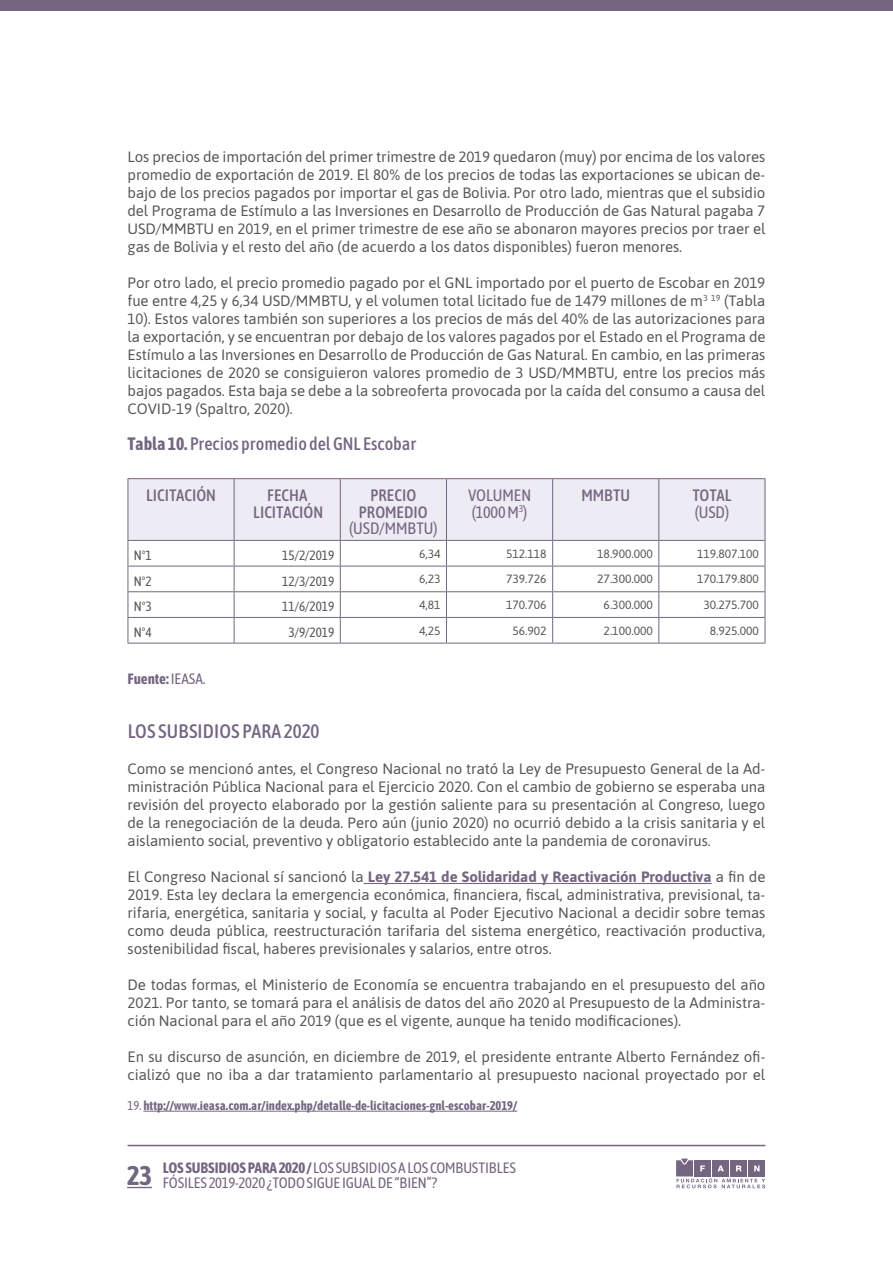
<style>
.page{position:relative;width:893px;height:1263px;background:#fff}
.page>*{position:absolute;margin:0;border:0;box-sizing:border-box;transform-origin:0 0}
.t1{font:700 condensed 27px "Asap";color:#746681}
.t2{font:500 condensed 19.5px "Asap";letter-spacing:.005em;color:#746681}
.t3{font:500 condensed 18px "Asap";letter-spacing:-.005em;color:#746681}
.t4{font:500 condensed 16.5px/16.5px "Asap";color:#746681;text-align:center}
.t5{font:condensed 16.5px/16.5px "Asap";color:#746681}
.t6{font:15px/18px "Asap";letter-spacing:-.005em;color:#575756;text-align:justify}
.t7{font:condensed 15px/15px "Asap";letter-spacing:-.01em;color:#746681}
.t8{font:700 condensed 15px "Asap";letter-spacing:-.005em;color:#746681}
.t9{font:condensed 13.5px "Asap";color:#585856}
.t10{font:700 condensed 12.75px "Asap";color:#746681}
.t11{font:12px "Asap";letter-spacing:-.005em;color:#575756}
.s1{font-weight:700}
.s2{font-weight:400}
.s3{font-weight:700;color:#746681}
</style>
<div class="page">
<svg style="left:676px;top:1158px;width:89px;height:30px"></svg>
<hr style="left:128px;top:1145px;width:637px;height:1px;background:#746681">
<svg style="left:127px;top:1187px;width:25px;height:1px"></svg>
<div style="left:0;top:0;width:893px;height:11px;background:#746681"></div>
<hr style="left:364px;top:883px;width:347px;height:1px;background:#746681">
<hr style="left:128px;top:478px;width:106px;height:1px;background:#746681">
<hr style="left:234px;top:478px;width:106px;height:1px;background:#746681">
<hr style="left:340px;top:478px;width:106px;height:1px;background:#746681">
<hr style="left:446px;top:478px;width:107px;height:1px;background:#746681">
<hr style="left:553px;top:478px;width:106px;height:1px;background:#746681">
<hr style="left:659px;top:478px;width:106px;height:1px;background:#746681">
<svg style="left:128px;top:479px;width:638px;height:164px"></svg>
<hr style="left:128px;top:643px;width:106px;height:1px;background:#746681">
<hr style="left:234px;top:643px;width:106px;height:1px;background:#746681">
<hr style="left:340px;top:643px;width:106px;height:1px;background:#746681">
<hr style="left:446px;top:643px;width:107px;height:1px;background:#746681">
<hr style="left:553px;top:643px;width:106px;height:1px;background:#746681">
<hr style="left:659px;top:643px;width:106px;height:1px;background:#746681">
<hr style="left:143px;top:1111px;width:374px;height:1px;background:#746681">
<p class="t6" style="left:128px;top:147px;width:639px">Los precios de importación del primer trimestre de 2019 quedaron (muy) por encima de los valores promedio de exportación de 2019. El 80% de los precios de todas las exportaciones se ubican de&shy;bajo de los precios pagados por importar el gas de Bolivia. Por otro lado, mientras que el subsidio del Programa de Estímulo a las Inversiones en Desarrollo de Producción de Gas Natural pagaba 7<br>USD/MMBTU en 2019, en el primer trimestre de ese año se abonaron mayores precios por traer el gas de Bolivia y el resto del año (de acuerdo a los datos disponibles) fueron menores.</p>
<p class="t6" style="left:128px;top:273px;width:639px">Por otro lado, el precio promedio pagado por el GNL importado por el puerto de Escobar en 2019 fue entre 4,25 y 6,34 USD/MMBTU, y el volumen total licitado fue de 1479 millones de m<sup>3</sup> <sup>19</sup> (Tabla 10). Estos valores también son superiores a los precios de más del 40% de las autorizaciones para la exportación, y se encuentran por debajo de los valores pagados por el Estado en el Programa de Estímulo a las Inversiones en Desarrollo de Producción de Gas Natural. En cambio, en las primeras licitaciones de 2020 se consiguieron valores promedio de 3 USD/MMBTU, entre los precios más bajos pagados. Esta baja se debe a la sobreoferta provocada por la caída del consumo a causa del COVID-19 (Spaltro, 2020).</p>
<p class="t3" style="left:128px;top:432px;width:290px"><span class="s1">Tabla 10.</span> Precios promedio del GNL Escobar</p>
<p class="t4" style="left:146px;top:487px;width:71px">LICITACIÓN</p>
<p class="t4" style="left:253px;top:487px;width:71px">FECHA<br>LICITACIÓN</p>
<p class="t4" style="left:359px;top:487px;width:70px">PRECIO<br>PROMEDIO</p>
<p class="t5" style="left:349px;top:520px;width:90px">(USD/MMBTU)</p>
<p class="t5" style="left:468px;top:487px;width:64px">VOLUMEN (1000 M<sup>3</sup>)</p>
<p class="t4" style="left:581px;top:487px;width:50px">MMBTU</p>
<p class="t4" style="left:692px;top:487px;width:41px">TOTAL</p>
<p class="t5" style="left:695px;top:503px;width:36px">(USD)</p>
<p class="t9" style="left:134px;top:546px;width:19px">N°1</p>
<p class="t9" style="left:282px;top:546px;width:54px">15/2/2019</p>
<p class="t11" style="left:419px;top:545px;width:23px">6,34</p>
<p class="t11" style="left:506px;top:545px;width:42px">512.118</p>
<p class="t11" style="left:597px;top:545px;width:57px">18.900.000</p>
<p class="t11" style="left:697px;top:545px;width:63px">119.807.100</p>
<p class="t9" style="left:134px;top:572px;width:19px">N°2</p>
<p class="t9" style="left:282px;top:572px;width:54px">12/3/2019</p>
<p class="t11" style="left:419px;top:571px;width:23px">6,23</p>
<p class="t11" style="left:506px;top:571px;width:42px">739.726</p>
<p class="t11" style="left:597px;top:571px;width:57px">27.300.000</p>
<p class="t11" style="left:697px;top:571px;width:63px">170.179.800</p>
<p class="t9" style="left:134px;top:598px;width:19px">N°3</p>
<p class="t9" style="left:282px;top:598px;width:54px">11/6/2019</p>
<p class="t11" style="left:419px;top:596px;width:23px">4,81</p>
<p class="t11" style="left:506px;top:596px;width:42px">170.706</p>
<p class="t11" style="left:604px;top:596px;width:51px">6.300.000</p>
<p class="t11" style="left:703px;top:596px;width:57px">30.275.700</p>
<p class="t9" style="left:134px;top:623px;width:19px">N°4</p>
<p class="t9" style="left:288px;top:623px;width:47px">3/9/2019</p>
<p class="t11" style="left:419px;top:622px;width:23px">4,25</p>
<p class="t11" style="left:512px;top:622px;width:36px">56.902</p>
<p class="t11" style="left:604px;top:622px;width:51px">2.100.000</p>
<p class="t11" style="left:710px;top:622px;width:51px">8.925.000</p>
<p class="t8" style="left:128px;top:669px;width:80px">Fuente: <span class="s2">IEASA.</span></p>
<h2 class="t2" style="left:128px;top:718px;width:193px">LOS SUBSIDIOS PARA 2020</h2>
<p class="t6" style="left:128px;top:759px;width:639px">Como se mencionó antes, el Congreso Nacional no trató la Ley de Presupuesto General de la Ad&shy;ministración Pública Nacional para el Ejercicio 2020. Con el cambio de gobierno se esperaba una revisión del proyecto elaborado por la gestión saliente para su presentación al Congreso, luego de la renegociación de la deuda. Pero aún (junio 2020) no ocurrió debido a la crisis sanitaria y el aislamiento social, preventivo y obligatorio establecido ante la pandemia de coronavirus.</p>
<p class="t6" style="left:128px;top:867px;width:639px">El Congreso Nacional sí sancionó la <span class="s3">Ley 27.541 de Solidaridad y Reactivación Productiva</span> a fin de 2019. Esta ley declara la emergencia económica, financiera, fiscal, administrativa, previsional, ta&shy;rifaria, energética, sanitaria y social, y faculta al Poder Ejecutivo Nacional a decidir sobre temas como deuda pública, reestructuración tarifaria del sistema energético, reactivación productiva, sostenibilidad fiscal, haberes previsionales y salarios, entre otros.</p>
<p class="t6" style="left:128px;top:975px;width:639px">De todas formas, el Ministerio de Economía se encuentra trabajando en el presupuesto del año 2021. Por tanto, se tomará para el análisis de datos del año 2020 al Presupuesto de la Administra&shy;ción Nacional para el año 2019 (que es el vigente, aunque ha tenido modificaciones).</p>
<p class="t6" style="left:128px;top:1047px;width:639px">En su discurso de asunción, en diciembre de 2019, el presidente entrante Alberto Fernández ofi&shy;cializó que no iba a dar tratamiento parlamentario al presupuesto nacional proyectado por el</p>
<p class="t10" style="left:128px;top:1097px;width:391px"><span class="s2">19.</span> http://www.ieasa.com.ar/index.php/detalle-de-licitaciones-gnl-escobar-2019/</p>
<h1 class="t1" style="left:127px;top:1157px;width:26px">23</h1>
<p class="t7" style="left:163px;top:1159px;width:355px"><span class="s1">LOS SUBSIDIOS PARA 2020 /</span> LOS SUBSIDIOS A LOS COMBUSTIBLES<br>FÓSILES 2019-2020 ¿TODO SIGUE IGUAL DE “BIEN”?</p>
</div>
